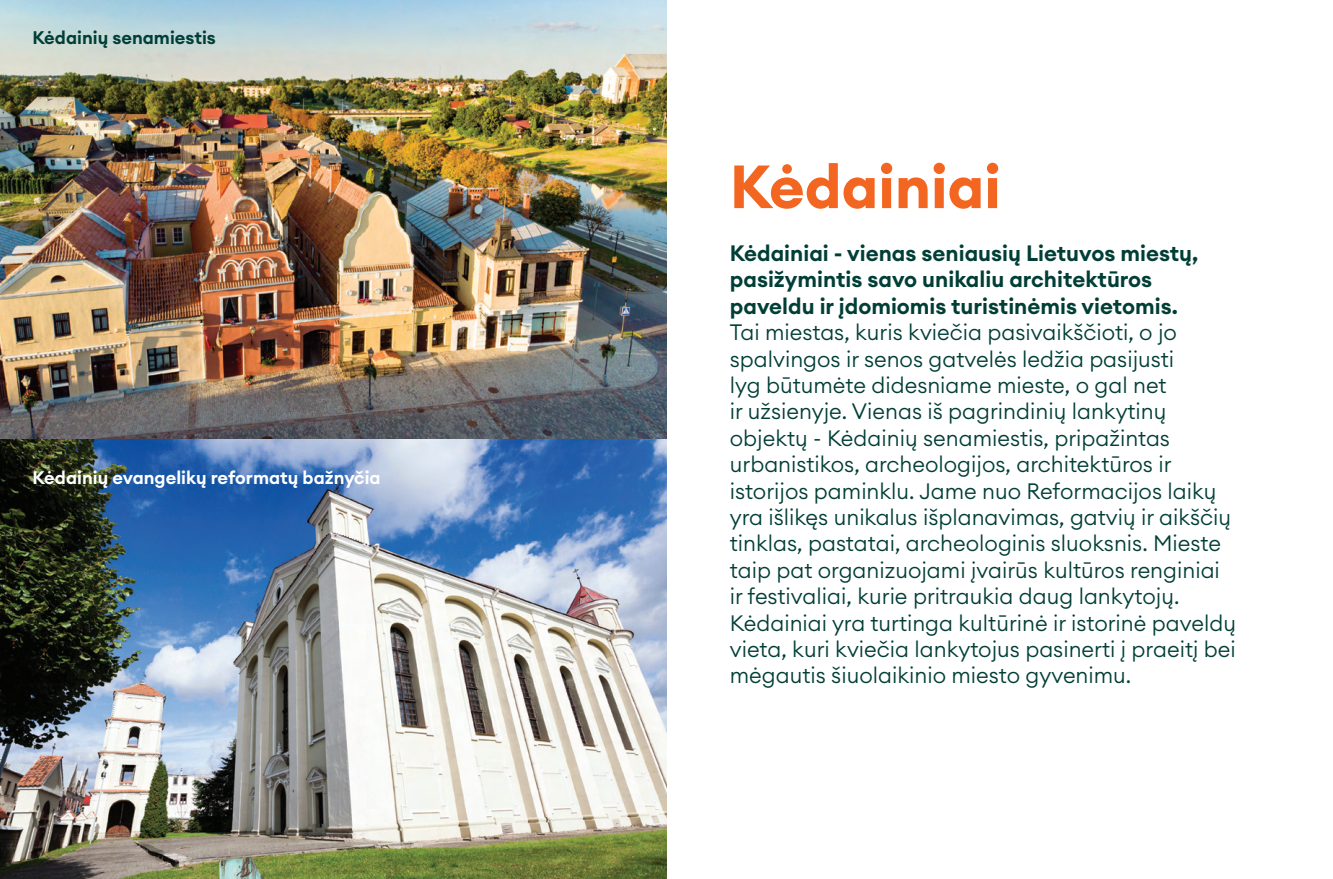
<style>
.page{position:relative;width:1333px;height:879px;background:#fff}
.page>*{position:absolute;margin:0;border:0;box-sizing:border-box;transform-origin:0 0}
.t1{font:700 60px "Euclid Circular A";color:#f36621}
.t2{font:300 22px/26.4px "Euclid Circular A";color:#003e36}
.t3{font:600 18px "Euclid Circular A";color:#fff}
.t4{font:600 18px "Euclid Circular A";color:#003e36}
.s1{font-weight:600}
</style>
<div class="page">
<img style="left:0;top:0;width:666px;height:439px">
<img style="left:0;top:439px;width:666px;height:440px">
<p class="t4" style="left:33px;top:26px;width:185px">Kėdainių senamiestis</p>
<p class="t3" style="left:33px;top:466px;width:349px">Kėdainių evangelikų reformatų bažnyčia</p>
<p class="t1" style="left:729px;top:148px;width:272px">Kėdainiai</p>
<p class="t2" style="left:729px;top:239px;width:508px"><span class="s1">Kėdainiai - vienas seniausių Lietuvos miestų, pasižymintis savo unikaliu architektūros paveldu ir įdomiomis turistinėmis vietomis.<br></span>Tai miestas, kuris kviečia pasivaikščioti, o jo spalvingos ir senos gatvelės ledžia pasijusti<br>lyg būtumėte didesniame mieste, o gal net<br>ir užsienyje. Vienas iš pagrindinių lankytinų objektų - Kėdainių senamiestis, pripažintas urbanistikos, archeologijos, architektūros ir istorijos paminklu. Jame nuo Reformacijos laikų yra išlikęs unikalus išplanavimas, gatvių ir aikščių tinklas, pastatai, archeologinis sluoksnis. Mieste taip pat organizuojami įvairūs kultūros renginiai ir festivaliai, kurie pritraukia daug lankytojų.<br>Kėdainiai yra turtinga kultūrinė ir istorinė paveldų vieta, kuri kviečia lankytojus pasinerti į praeitį bei mėgautis šiuolaikinio miesto gyvenimu.</p>
</div>
